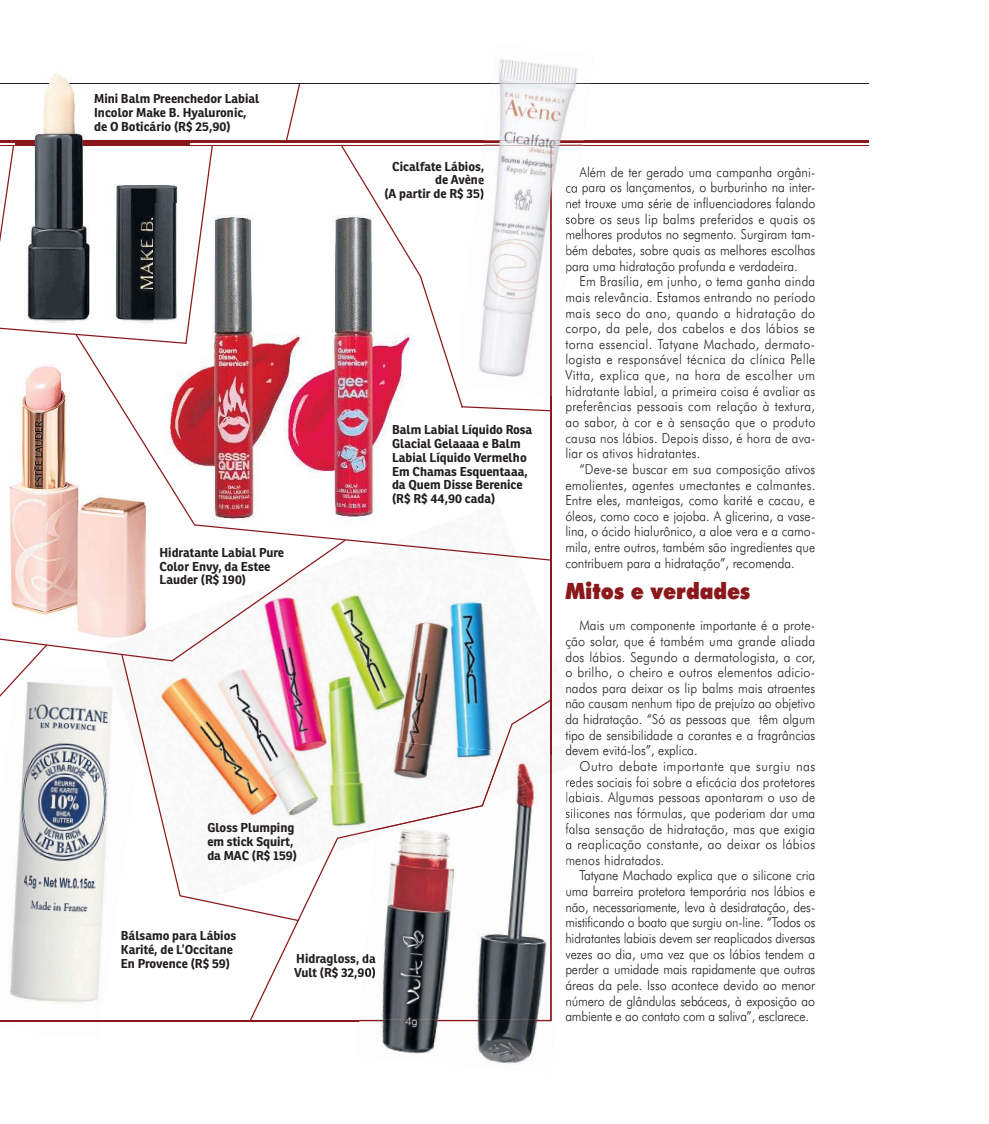
<style>
.page{position:relative;width:989px;height:1124px;background:#fff}
.page>*{position:absolute;margin:0;border:0;box-sizing:border-box;transform-origin:0 0}
.t1{font:900 22.5px "Futura BT";color:#8b191b;scale:.9 1}
.t2{font:300 13.75px/15.6px "Futura BT";color:#231f20;text-align:justify;scale:.9 1}
.t3{font:300 13.75px/15.6px "Futura BT";color:#231f20;text-align:justify;scale:.91 1}
.t4{font:300 13.75px/15.6px "Futura BT";color:#231f20;text-align:justify;scale:.92 1}
.t5{font:700 12.5px/13.8px "Ronnia";color:#231f20}
</style>
<div class="page">
<hr style="left:0;top:140px;width:868px;height:3px;background:#8b191b">
<hr style="left:0;top:145px;width:868px;height:1px;background:#8b191b">
<hr style="left:0;top:83px;width:868px;height:1px;background:#231f20">
<img style="left:0;top:1020px;width:138px;height:2px">
<img style="left:498px;top:59px;width:93px;height:69px">
<img style="left:551px;top:128px;width:24px;height:85px">
<img style="left:551px;top:213px;width:22px;height:86px">
<img style="left:551px;top:299px;width:1px;height:96px">
<img style="left:551px;top:140px;width:32px;height:6px">
<img style="left:551px;top:83px;width:39px;height:1px">
<svg style="left:566px;top:182px;width:11px;height:26px"></svg>
<img style="left:566px;top:213px;width:8px;height:14px">
<svg style="left:566px;top:229px;width:6px;height:44px"></svg>
<img style="left:356px;top:773px;width:219px;height:291px">
<img style="left:551px;top:755px;width:1px;height:18px">
<svg style="left:566px;top:776px;width:11px;height:13px"></svg>
<img style="left:566px;top:791px;width:9px;height:14px">
<svg style="left:565px;top:807px;width:9px;height:13px"></svg>
<img style="left:565px;top:822px;width:8px;height:14px">
<img style="left:566px;top:838px;width:6px;height:14px">
<svg style="left:566px;top:854px;width:4px;height:10px"></svg>
<svg style="left:566px;top:885px;width:1px;height:13px"></svg>
<img style="left:0;top:83px;width:551px;height:937px">
<img style="left:482px;top:751px;width:21px;height:55px">
<img style="left:376px;top:805px;width:107px;height:25px">
<p class="t5" style="left:94px;top:93px;width:167px">Mini Balm Preenchedor Labial<br>Incolor Make B. Hyaluronic, de O Boticário (R$ 25,90)</p>
<p class="t5" style="left:159px;top:546px;width:126px">Hidratante Labial Pure<br>Color Envy, da Estee<br>Lauder (R$ 190)</p>
<p class="t5" style="left:207px;top:821px;width:91px">Gloss Plumping em stick Squirt, da MAC (R$ 159)</p>
<p class="t5" style="left:121px;top:929px;width:117px">Bálsamo para Lábios<br>Karité, de L’Occitane<br>En Provence (R$ 59)</p>
<p class="t5" style="left:294px;top:952px;width:83px">Hidragloss, da<br>Vult (R$ 32,90)</p>
<p class="t5" style="left:384px;top:160px;width:101px;text-align:right">Cicalfate Lábios, de Avène<br>(A partir de R$ 35)</p>
<p class="t2" style="left:565px;top:165px;width:279px;text-indent:14px">Além de ter gerado uma campanha orgâni&shy;ca para os lançamentos, o burburinho na inter&shy;net trouxe uma série de influenciadores falando sobre os seus lip balms preferidos e quais os melhores produtos no segmento. Surgiram tam&shy;bém debates, sobre quais as melhores escolhas para uma hidratação profunda e verdadeira.</p>
<p class="t2" style="left:565px;top:274px;width:279px;text-indent:14px">Em Brasília, em junho, o tema ganha ainda mais relevância. Estamos entrando no período mais seco do ano, quando a hidratação do corpo, da pele, dos cabelos e dos lábios se torna essencial. Tatyane Machado, dermato&shy;logista e responsável técnica da clínica Pelle Vitta, explica que, na hora de escolher um hidratante labial, a primeira coisa é avaliar as preferências pessoais com relação à textura, ao sabor, à cor e à sensação que o produto causa nos lábios. Depois disso, é hora de ava&shy;liar os ativos hidratantes.</p>
<p class="t3" style="left:565px;top:462px;width:276px;text-indent:14px">“Deve-se buscar em sua composição ativos emolientes, agentes umectantes e calmantes.<br>Entre eles, manteigas, como karité e cacau, e óleos, como coco e jojoba. A glicerina, a vase&shy;lina, o ácido hialurônico, a aloe vera e a camo&shy;mila, entre outros, também são ingredientes que contribuem para a hidratação”, recomenda.</p>
<h1 class="t1" style="left:565px;top:578px;width:207px">Mitos e verdades</h1>
<p class="t2" style="left:565px;top:618px;width:279px;text-indent:14px">Mais um componente importante é a prote&shy;ção solar, que é também uma grande aliada dos lábios. Segundo a dermatologista, a cor, o brilho, o cheiro e outros elementos adicio&shy;nados para deixar os lip balms mais atraentes não causam nenhum tipo de prejuízo ao objetivo da hidratação. “Só as pessoas que têm algum tipo de sensibilidade a corantes e a fragrâncias devem evitá-los”, explica.</p>
<p class="t4" style="left:565px;top:759px;width:273px;text-indent:14px">Outro debate importante que surgiu nas redes sociais foi sobre a eficácia dos protetores labiais. Algumas pessoas apontaram o uso de silicones nas fórmulas, que poderiam dar uma falsa sensação de hidratação, mas que exigia a reaplicação constante, ao deixar os lábios menos hidratados.</p>
<p class="t3" style="left:565px;top:868px;width:276px;text-indent:14px">Tatyane Machado explica que o silicone cria uma barreira protetora temporária nos lábios e não, necessariamente, leva à desidratação, des&shy;mistificando o boato que surgiu on-line. “Todos os hidratantes labiais devem ser reaplicados diversas vezes ao dia, uma vez que os lábios tendem a perder a umidade mais rapidamente que outras áreas da pele. Isso acontece devido ao menor número de glândulas sebáceas, à exposição ao ambiente e ao contato com a saliva”, esclarece.</p>
<p class="t5" style="left:392px;top:424px;width:142px">Balm Labial Líquido Rosa<br>Glacial Gelaaaa e Balm<br>Labial Líquido Vermelho<br>Em Chamas Esquentaaa, da Quem Disse Berenice (R$ R$ 44,90 cada)</p>
</div>
